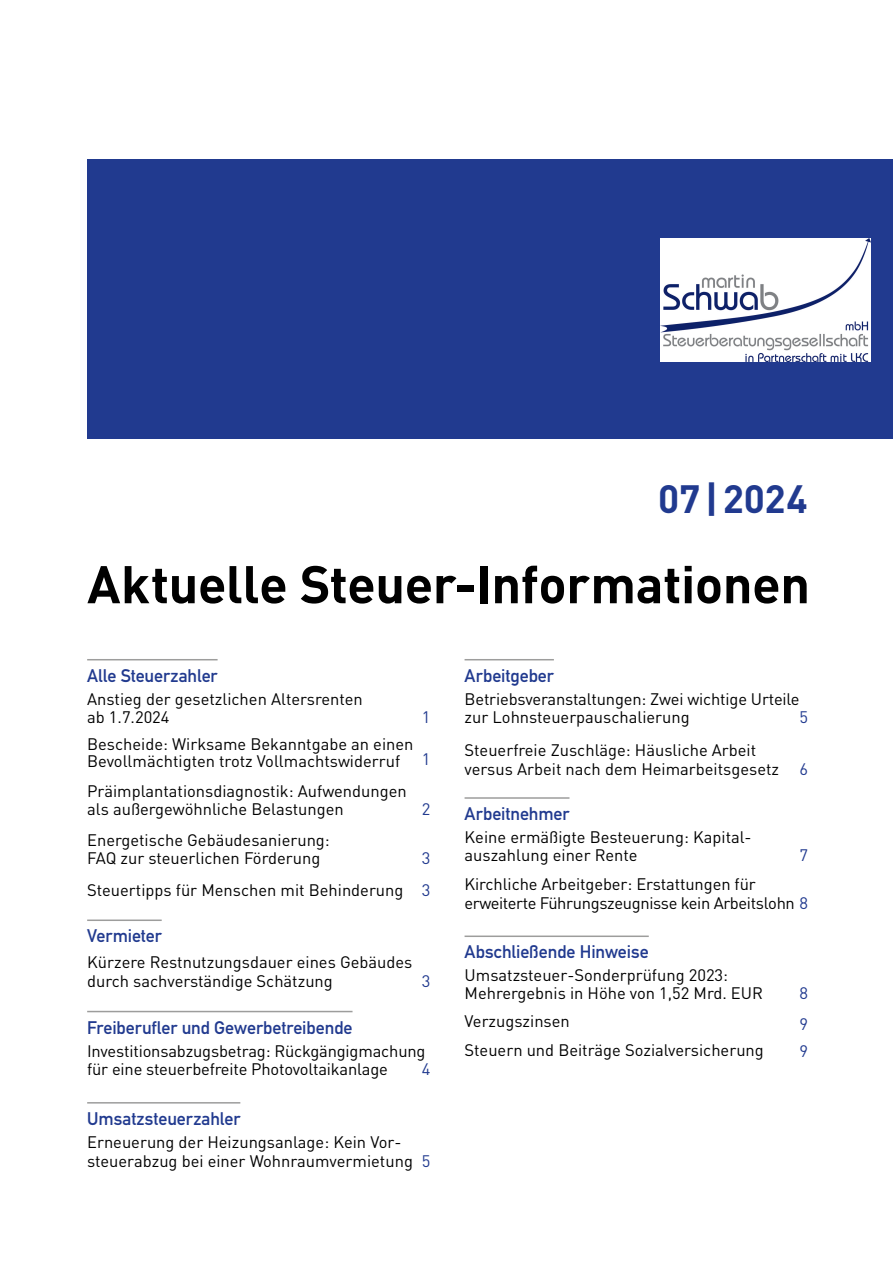
<style>
.page{position:relative;width:893px;height:1263px;background:#fff}
.page>*{position:absolute;margin:0;border:0;box-sizing:border-box;transform-origin:0 0}
.t1{font:700 52.2px "DIN Pro";letter-spacing:-.01em;color:#000}
.t2{font:700 39px "DIN Pro";letter-spacing:.005em;color:#213a8f}
.t3{font:18px "DIN Mittelschrift Std";letter-spacing:-.005em;color:#213a8f}
.t4{font:16.5px/18px "DIN Pro";color:#000}
.t5{font:16.5px/18.8px "DIN Pro";letter-spacing:-.02em;color:#000}
.t6{font:16.5px "DIN Pro";color:#213a8f}
.s1{color:#213a8f}
</style>
<div class="page">
<hr style="left:87px;top:659px;width:131px;height:1px;background:#9d9d9c">
<hr style="left:87px;top:919px;width:75px;height:2px;background:#9d9d9c">
<hr style="left:87px;top:1011px;width:266px;height:1px;background:#9d9d9c">
<hr style="left:87px;top:1102px;width:153px;height:1px;background:#9d9d9c">
<hr style="left:465px;top:659px;width:89px;height:1px;background:#9d9d9c">
<hr style="left:465px;top:797px;width:104px;height:2px;background:#9d9d9c">
<hr style="left:465px;top:935px;width:184px;height:2px;background:#9d9d9c">
<div style="left:87px;top:160px;width:806px;height:279px;background:#213a8f"></div>
<img style="left:661px;top:238px;width:210px;height:124px">
<h2 class="t2" style="left:658px;top:473px;width:151px">07|2024</h2>
<h1 class="t1" style="left:87px;top:549px;width:724px">Aktuelle Steuer-Informationen</h1>
<p class="t3" style="left:87px;top:665px;width:132px">Alle Steuerzahler</p>
<p class="t4" style="left:87px;top:689px;width:277px">Anstieg der gesetzlichen Altersrenten ab 1.7.2024</p>
<p class="t4" style="left:87px;top:735px;width:328px;line-height:16.5px">Bescheide: Wirksame Bekanntgabe an einen<br>Bevollmächtigten trotz Vollmachtswiderruf</p>
<p class="t4" style="left:87px;top:782px;width:321px">Präimplantationsdiagnostik: Aufwendungen als außergewöhnliche Belastungen</p>
<p class="t6" style="left:422px;top:705px;width:10px">1</p>
<p class="t6" style="left:422px;top:748px;width:10px">1</p>
<p class="t6" style="left:422px;top:798px;width:10px">2</p>
<p class="t4" style="left:87px;top:830px;width:244px">Energetische Gebäudesanierung:<br>FAQ zur steuerlichen Förderung</p>
<p class="t4" style="left:87px;top:841px;width:345px;line-height:32px;text-align:right"><span class="s1">3<br></span>Steuertipps für Menschen mit Behinderung <span class="s1">3</span></p>
<p class="t3" style="left:87px;top:925px;width:76px">Vermieter</p>
<p class="t4" style="left:87px;top:952px;width:327px;line-height:18.8px">Kürzere Restnutzungsdauer eines Gebäudes durch sachverständige Schätzung</p>
<p class="t6" style="left:422px;top:970px;width:10px">3</p>
<p class="t3" style="left:87px;top:1017px;width:267px">Freiberufler und Gewerbetreibende</p>
<p class="t4" style="left:87px;top:1040px;width:340px;line-height:18.8px">Investitionsabzugsbetrag: Rückgängigmachung für eine steuerbefreite Photovoltaikanlage</p>
<p class="t6" style="left:422px;top:1058px;width:10px">4</p>
<p class="t3" style="left:87px;top:1108px;width:155px">Umsatzsteuerzahler</p>
<p class="t4" style="left:87px;top:1132px;width:345px;line-height:18.8px">Erneuerung der Heizungsanlage: Kein Vor&shy;steuerabzug bei einer Wohnraumvermietung <span class="s1">5</span></p>
<p class="t3" style="left:465px;top:665px;width:91px">Arbeitgeber</p>
<p class="t4" style="left:465px;top:689px;width:337px">Betriebsveranstaltungen: Zwei wichtige Urteile zur Lohnsteuerpauschalierung</p>
<p class="t6" style="left:799px;top:705px;width:10px">5</p>
<p class="t4" style="left:465px;top:740px;width:345px;line-height:18.8px">Steuerfreie Zuschläge: Häusliche Arbeit versus Arbeit nach dem Heimarbeitsgesetz <span class="s1">6</span></p>
<p class="t3" style="left:465px;top:803px;width:106px">Arbeitnehmer</p>
<p class="t4" style="left:465px;top:827px;width:289px">Keine ermäßigte Besteuerung: Kapital&shy;auszahlung einer Rente</p>
<p class="t6" style="left:799px;top:844px;width:10px">7</p>
<p class="t5" style="left:465px;top:874px;width:345px">Kirchliche Arbeitgeber: Erstattungen für erweiterte Führungszeugnisse kein Arbeitslohn <span class="s1">8</span></p>
<p class="t3" style="left:465px;top:941px;width:186px">Abschließende Hinweise</p>
<p class="t4" style="left:465px;top:966px;width:300px">Umsatzsteuer-Sonderprüfung 2023:<br>Mehrergebnis in Höhe von 1,52 Mrd. EUR</p>
<p class="t6" style="left:799px;top:982px;width:10px">8</p>
<p class="t4" style="left:465px;top:1011px;width:107px">Verzugszinsen</p>
<p class="t6" style="left:799px;top:1013px;width:10px">9</p>
<p class="t4" style="left:465px;top:1040px;width:301px">Steuern und Beiträge Sozialversicherung</p>
<p class="t6" style="left:799px;top:1040px;width:10px">9</p>
</div>
